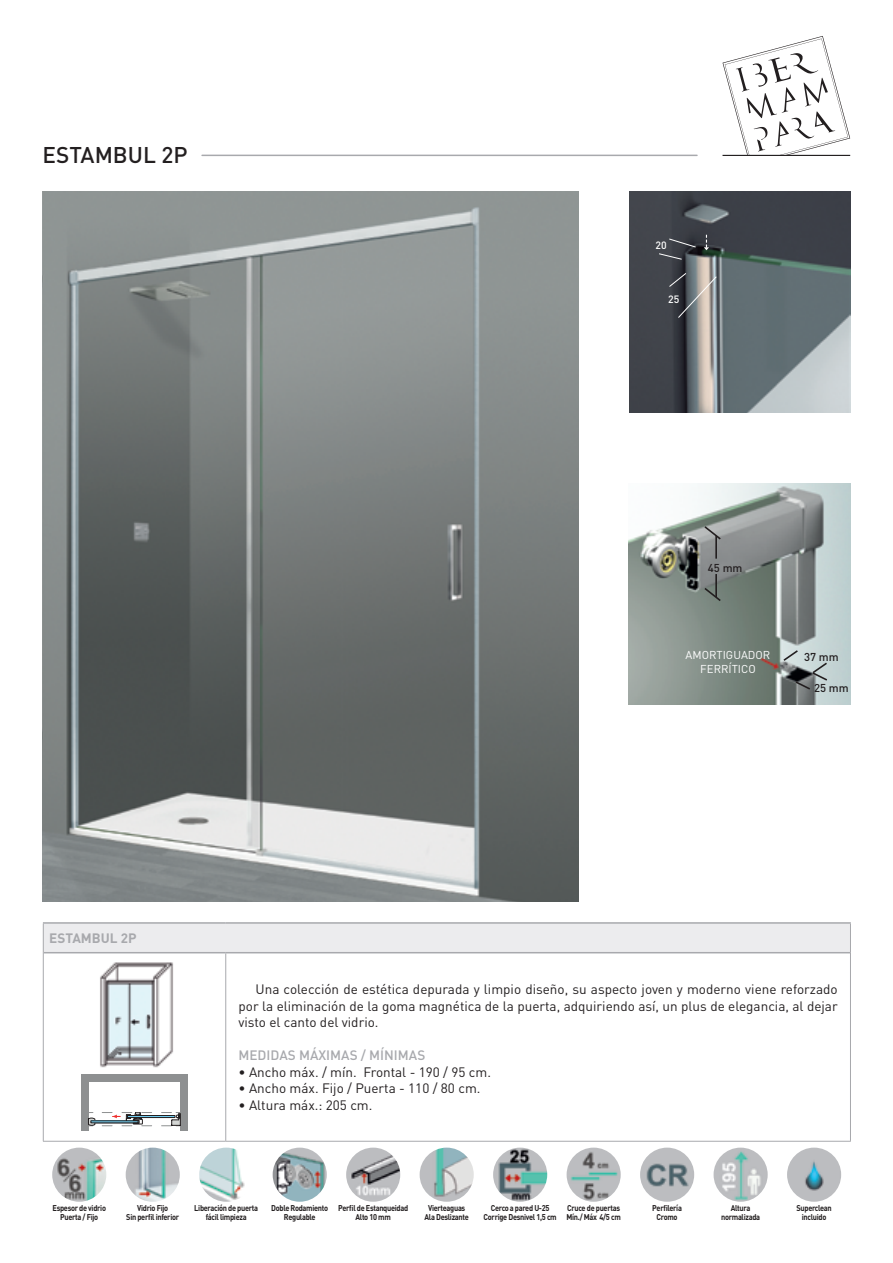
<style>
.page{position:relative;width:893px;height:1263px;background:#fff}
.page>*{position:absolute;margin:0;border:0;box-sizing:border-box;transform-origin:0 0}
.t1{font:500 22.5px "DIN Pro";color:#231f20}
.t2{font:13.5px/16.5px "DIN Pro";color:#231f20;text-align:justify}
.t3{font:500 13.5px "DIN Pro";color:#a8a9ad}
.t4{font:700 13.5px "DIN Pro";color:#a8a9ad}
.t5{font:11.25px "DIN Pro";color:#fff}
.t6{font:500 11.25px "DIN Pro";color:#231f20}
.t7{font:500 10.5px "DIN Pro";color:#fff}
.t8{font:700 8.4px/9px "DIN Pro";letter-spacing:-.04em;color:#231f20;text-align:center;scale:.89 1}
</style>
<div class="page">
<img style="left:43px;top:192px;width:536px;height:710px">
<img style="left:629px;top:192px;width:221px;height:221px">
<svg style="left:658px;top:238px;width:38px;height:22px"></svg>
<svg style="left:668px;top:272px;width:49px;height:47px;background:#77787a"></svg>
<svg style="left:704px;top:235px;width:5px;height:15px"></svg>
<hr style="left:202px;top:155px;width:495px;height:1px;background:#a8a9ad">
<img style="left:629px;top:483px;width:221px;height:221px">
<svg style="left:782px;top:649px;width:47px;height:42px;background:#97a0a1"></svg>
<svg style="left:703px;top:525px;width:19px;height:16px"></svg>
<svg style="left:703px;top:586px;width:19px;height:17px"></svg>
<hr style="left:715px;top:536px;width:2px;height:23px;background:#231f20">
<hr style="left:715px;top:574px;width:2px;height:23px;background:#231f20">
<div style="left:43px;top:923px;width:807px;height:30px;background:#ececee"></div>
<svg style="left:43px;top:924px;width:1px;height:29px"></svg>
<hr style="left:43px;top:922px;width:183px;height:2px;background:#a8a9ad">
<hr style="left:226px;top:922px;width:625px;height:2px;background:#a8a9ad">
<svg style="left:850px;top:924px;width:1px;height:29px"></svg>
<hr style="left:43px;top:953px;width:1px;height:188px;background:#a8a9ad">
<hr style="left:44px;top:952px;width:182px;height:1px;background:#a8a9ad">
<hr style="left:43px;top:1141px;width:183px;height:1px;background:#a8a9ad">
<hr style="left:225px;top:953px;width:1px;height:188px;background:#a8a9ad">
<hr style="left:226px;top:952px;width:624px;height:1px;background:#a8a9ad">
<hr style="left:850px;top:953px;width:1px;height:188px;background:#a8a9ad">
<hr style="left:226px;top:1141px;width:625px;height:1px;background:#a8a9ad">
<img style="left:100px;top:962px;width:74px;height:106px">
<div style="left:81px;top:1074px;width:107px;height:7px;background:#8e9091"></div>
<div style="left:181px;top:1081px;width:7px;height:50px;background:#8e9091"></div>
<div style="left:81px;top:1081px;width:7px;height:50px;background:#8e9091"></div>
<svg style="left:88px;top:1112px;width:7px;height:14px"></svg>
<svg style="left:102px;top:1112px;width:79px;height:14px"></svg>
<img style="left:52px;top:1147px;width:54px;height:55px;border-radius:27px">
<img style="left:126px;top:1147px;width:54px;height:55px;border-radius:27px">
<img style="left:199px;top:1147px;width:54px;height:55px;border-radius:27px">
<img style="left:273px;top:1147px;width:54px;height:55px;border-radius:27px">
<img style="left:346px;top:1147px;width:54px;height:55px;border-radius:27px">
<img style="left:420px;top:1147px;width:54px;height:55px;border-radius:27px">
<img style="left:493px;top:1147px;width:54px;height:55px;border-radius:27px">
<img style="left:567px;top:1147px;width:54px;height:55px;border-radius:27px">
<img style="left:640px;top:1147px;width:54px;height:55px;border-radius:27px">
<img style="left:714px;top:1147px;width:54px;height:55px;border-radius:27px">
<img style="left:787px;top:1147px;width:54px;height:55px;border-radius:27px">
<hr style="left:722px;top:155px;width:128px;height:1px;background:#231f20">
<svg style="left:722px;top:36px;width:128px;height:119px"></svg>
<h1 class="t1" style="left:43px;top:139px;width:147px">ESTAMBUL 2P</h1>
<p class="t7" style="left:655px;top:238px;width:13px">20</p>
<p class="t7" style="left:668px;top:292px;width:13px">25</p>
<h2 class="t4" style="left:49px;top:929px;width:89px">ESTAMBUL 2P</h2>
<h3 class="t6" style="left:708px;top:560px;width:36px">45 mm</h3>
<h3 class="t5" style="left:686px;top:648px;width:86px">AMORTIGUADOR</h3>
<h3 class="t6" style="left:804px;top:649px;width:36px">37 mm</h3>
<h3 class="t5" style="left:700px;top:661px;width:57px">FERRÍTICO</h3>
<h3 class="t6" style="left:814px;top:680px;width:36px">25 mm</h3>
<h2 class="t2" style="left:238px;top:981px;width:601px;text-indent:17px">Una colección de estética depurada y limpio diseño, su aspecto joven y moderno viene reforzado por la eliminación de la goma magnética de la puerta, adquiriendo así, un plus de elegancia, al dejar visto el canto del vidrio.</h2>
<h2 class="t3" style="left:238px;top:1046px;width:188px">MEDIDAS MÁXIMAS / MÍNIMAS</h2>
<h2 class="t2" style="left:238px;top:1063px;width:254px">• Ancho máx. / mín. Frontal - 190 / 95 cm.</h2>
<h2 class="t2" style="left:238px;top:1080px;width:243px">• Ancho máx. Fijo / Puerta - 110 / 80 cm.</h2>
<h2 class="t2" style="left:238px;top:1096px;width:135px">• Altura máx.: 205 cm.</h2>
<p class="t8" style="left:52px;top:1203px;width:62px">Espesor de vidrio<br>Puerta / Fijo</p>
<p class="t8" style="left:126px;top:1203px;width:61px">Vidrio Fijo<br>Sin perfil inferior</p>
<p class="t8" style="left:194px;top:1203px;width:73px">Liberación de puerta fácil limpieza</p>
<p class="t8" style="left:271px;top:1203px;width:65px">Doble Rodamiento<br>Regulable</p>
<p class="t8" style="left:338px;top:1203px;width:80px">Perfil de Estanqueidad<br>Alto 10 mm</p>
<p class="t8" style="left:424px;top:1203px;width:51px">Vierteaguas<br>Ala Deslizante</p>
<p class="t8" style="left:484px;top:1203px;width:84px">Cerco a pared U-25<br>Corrige Desnivel 1,5 cm</p>
<p class="t8" style="left:566px;top:1203px;width:63px;text-align:left">Cruce de puertas<br>Mín./ Máx 4/5 cm</p>
<p class="t8" style="left:652px;top:1203px;width:35px">Perfilería<br>Cromo</p>
<p class="t8" style="left:721px;top:1203px;width:45px">Altura normalizada</p>
<p class="t8" style="left:796px;top:1203px;width:41px">Superclean incluido</p>
</div>
